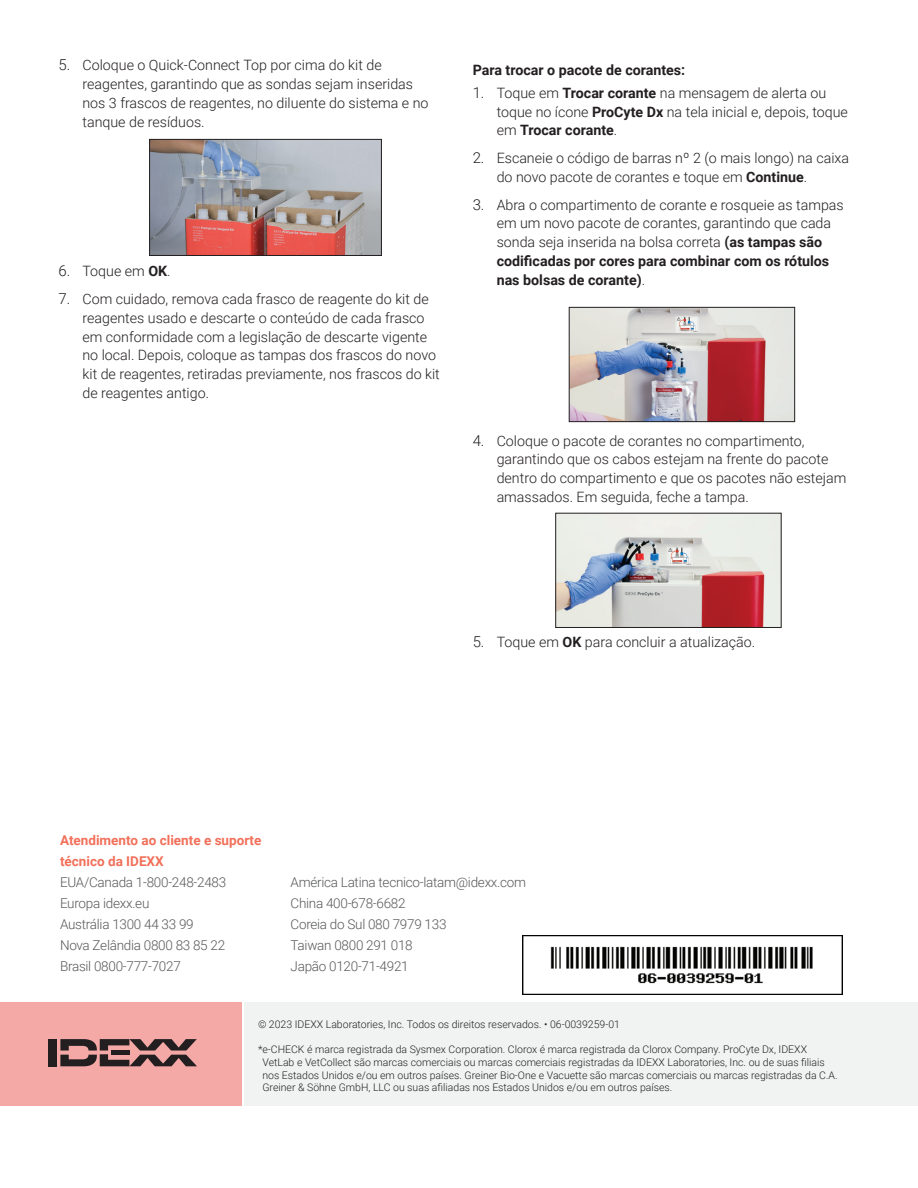
<style>
.page{position:relative;width:918px;height:1188px;background:#fff}
.page>*{position:absolute;margin:0;border:0;box-sizing:border-box;transform-origin:0 0}
.t1{font:300 14.25px/18.8px "Roboto";color:#231f20}
.t2{font:700 14.25px "Roboto";color:#231f20}
.t3{font:300 13.5px/21px "Roboto";letter-spacing:-.02em;color:#57585a}
.t4{font:700 13.5px/21px "Roboto";color:#f2705a}
.t5{font:300 10.5px/12.6px "Roboto";color:#231f20}
.s1{font-size:15px}
.s2{font-weight:700}
</style>
<div class="page">
<div style="left:0;top:1002px;width:241px;height:104px;background:#f5a9a7"></div>
<div style="left:244px;top:1002px;width:674px;height:104px;background:#f1f3f3"></div>
<div style="left:48px;top:1039px;width:9px;height:27px;background:#231f20"></div>
<svg style="left:60px;top:1039px;width:137px;height:27px"></svg>
<img style="left:571px;top:309px;width:222px;height:111px">
<div style="left:569px;top:307px;width:226px;height:115px;border:1px solid #231f20"></div>
<img style="left:151px;top:141px;width:229px;height:113px">
<div style="left:149px;top:139px;width:233px;height:117px;border:1px solid #231f20"></div>
<img style="left:558px;top:515px;width:221px;height:111px">
<div style="left:556px;top:513px;width:225px;height:115px;border:1px solid #231f20"></div>
<img style="left:522px;top:935px;width:320px;height:59px">
<p class="t1" style="left:82px;top:55px;width:348px;text-indent:-24px"><span class="s1">5.</span> Coloque o Quick-Connect Top por cima do kit de reagentes, garantindo que as sondas sejam inseridas nos 3 frascos de reagentes, no diluente do sistema e no tanque de resíduos.</p>
<p class="t1" style="left:58px;top:261px;width:114px"><span class="s1">6.</span> Toque em <span class="s2">OK</span>.</p>
<p class="t1" style="left:82px;top:289px;width:359px;text-indent:-24px"><span class="s1">7.</span> Com cuidado, remova cada frasco de reagente do kit de reagentes usado e descarte o conteúdo de cada frasco em conformidade com a legislação de descarte vigente no local. Depois, coloque as tampas dos frascos do novo kit de reagentes, retiradas previamente, nos frascos do kit de reagentes antigo.</p>
<p class="t2" style="left:473px;top:59px;width:214px">Para trocar o pacote de corantes:</p>
<p class="t1" style="left:497px;top:83px;width:353px;text-indent:-24px"><span class="s1">1.</span> Toque em <span class="s2">Trocar corante</span> na mensagem de alerta ou toque no ícone <span class="s2">ProCyte Dx</span> na tela inicial e, depois, toque em <span class="s2">Trocar corante</span>.</p>
<p class="t1" style="left:497px;top:148px;width:354px;text-indent:-24px"><span class="s1">2.</span> Escaneie o código de barras nº 2 (o mais longo) na caixa do novo pacote de corantes e toque em <span class="s2">Continue</span>.</p>
<p class="t1" style="left:497px;top:195px;width:349px;text-indent:-24px"><span class="s1">3.</span> Abra o compartimento de corante e rosqueie as tampas em um novo pacote de corantes, garantindo que cada sonda seja inserida na bolsa correta <span class="s2">(as tampas são codificadas por cores para combinar com os rótulos nas bolsas de corante)</span>.</p>
<p class="t1" style="left:497px;top:431px;width:351px;text-indent:-24px"><span class="s1">4.</span> Coloque o pacote de corantes no compartimento, garantindo que os cabos estejam na frente do pacote dentro do compartimento e que os pacotes não estejam amassados. Em seguida, feche a tampa.</p>
<p class="t1" style="left:473px;top:632px;width:284px"><span class="s1">5.</span> Toque em <span class="s2">OK</span> para concluir a atualização.</p>
<p class="t4" style="left:60px;top:829px;width:203px">Atendimento ao cliente e suporte técnico da IDEXX</p>
<p class="t3" style="left:60px;top:871px;width:168px">EUA/Canada 1-800-248-2483<br>Europa idexx.eu<br>Austrália 1300 44 33 99<br>Nova Zelândia 0800 83 85 22<br>Brasil 0800-777-7027</p>
<p class="t3" style="left:291px;top:871px;width:237px">América Latina tecnico-latam@idexx.com<br>China 400-678-6682<br>Coreia do Sul 080 7979 133<br>Taiwan 0800 291 018<br>Japão 0120-71-4921</p>
<p class="t5" style="left:258px;top:1018px;width:364px">© 2023 IDEXX Laboratories, Inc. Todos os direitos reservados. • 06-0039259-01</p>
<p class="t5" style="left:262px;top:1043px;width:577px;text-indent:-4px">*e-CHECK é marca registrada da Sysmex Corporation. Clorox é marca registrada da Clorox Company. ProCyte Dx, IDEXX VetLab e VetCollect são marcas comerciais ou marcas comerciais registradas da IDEXX Laboratories, Inc. ou de suas filiais nos Estados Unidos e/ou em outros países. Greiner Bio-One e Vacuette são marcas comerciais ou marcas registradas da C.A.<br>Greiner &amp; Söhne GmbH, LLC ou suas afiliadas nos Estados Unidos e/ou em outros países.</p>
</div>
